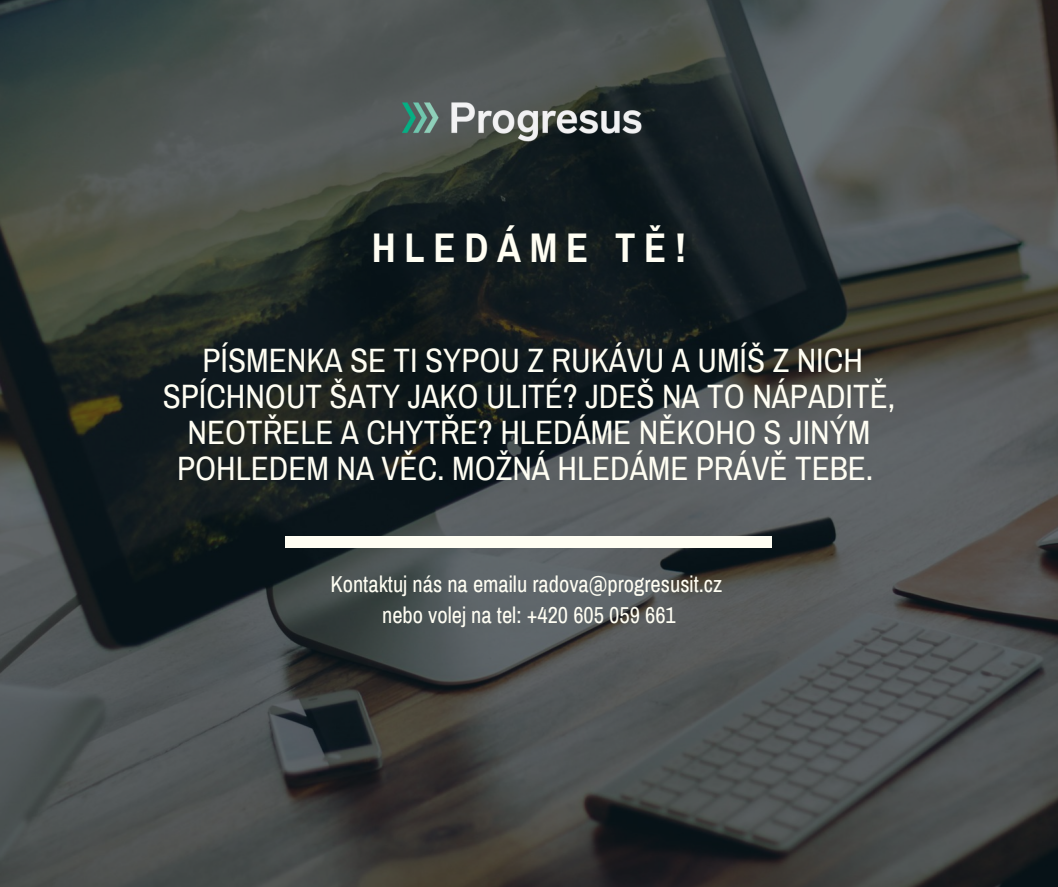
<style>
.page{position:relative;width:1058px;height:887px;background:#fff}
.page>*{position:absolute;margin:0;border:0;box-sizing:border-box;transform-origin:0 0}
.t1{font:700 40.5px "Archivo Narrow";letter-spacing:.215em;color:#fffef3}
.t2{font:33px/36px "Archivo Narrow";color:#fffef3;text-align:center}
.t3{font:22.5px "Archivo Narrow";color:#fffef3}
</style>
<div class="page">
<img style="left:0;top:0;width:1058px;height:886px">
<div style="left:286px;top:536px;width:486px;height:11px;background:#fffef3"></div>
<img style="left:388px;top:89px;width:282px;height:57px">
<p class="t1" style="left:372px;top:227px;width:316px">HLEDÁME TĚ!</p>
<p class="t2" style="left:163px;top:343px;width:734px">PÍSMENKA SE TI SYPOU Z RUKÁVU A UMÍŠ Z NICH SPÍCHNOUT ŠATY JAKO ULITÉ? JDEŠ NA TO NÁPADITĚ, NEOTŘELE A CHYTŘE? HLEDÁME NĚKOHO S JINÝM POHLEDEM NA VĚC. MOŽNÁ HLEDÁME PRÁVĚ TEBE.</p>
<p class="t3" style="left:330px;top:572px;width:393px">Kontaktuj nás na emailu radova@progresusit.cz</p>
<p class="t3" style="left:382px;top:603px;width:295px">nebo volej na tel: +420 605 059 661</p>
</div>
